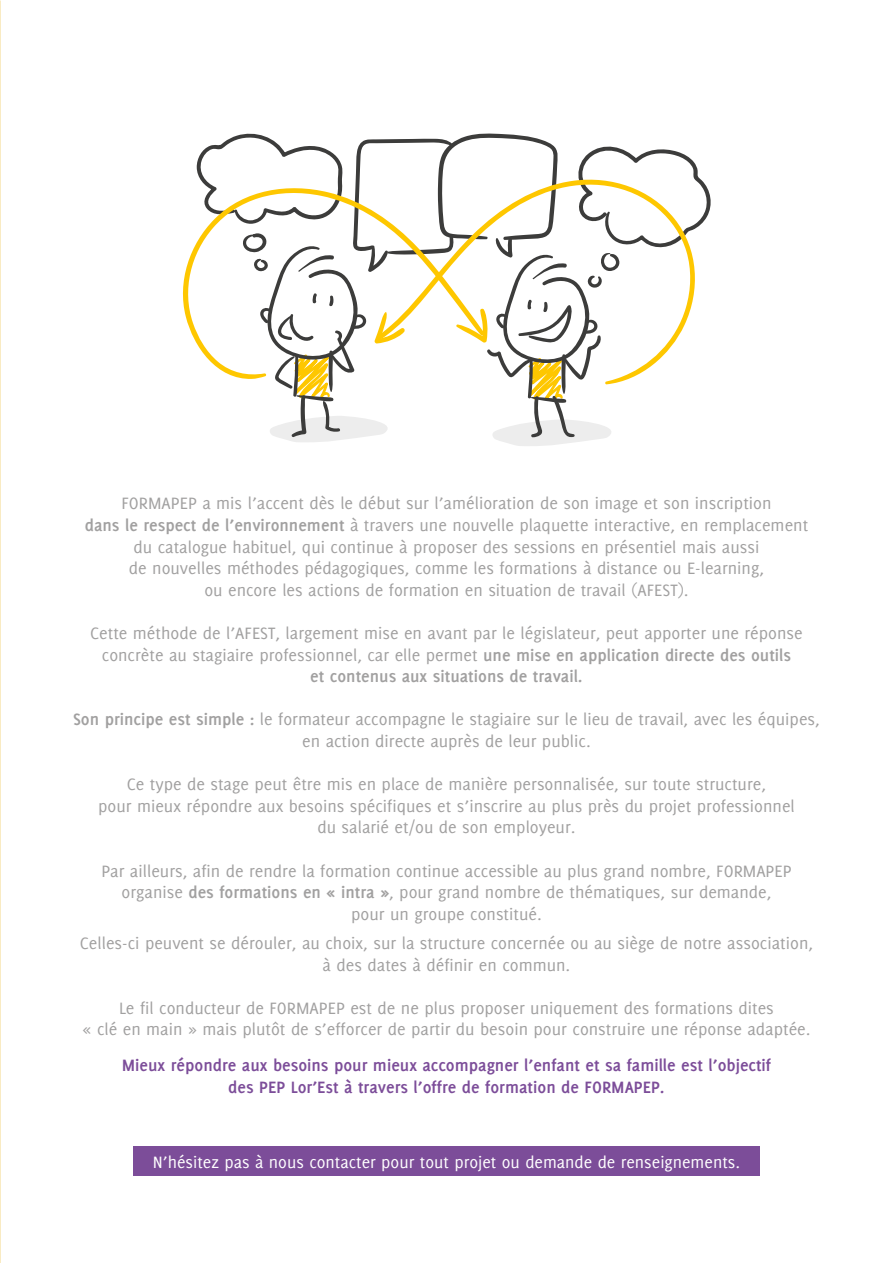
<style>
.page{position:relative;width:893px;height:1263px;background:#fff}
.page>*{position:absolute;margin:0;border:0;box-sizing:border-box;transform-origin:0 0}
.t1{font:18px/21.6px "Delicious";color:#a1a0a0;text-align:center}
.t2{font:700 18px/21.6px "Delicious";color:#7c4d99;text-align:center}
.t3{font:18px "Delicious";color:#fff}
.s1{font-weight:700}
</style>
<div class="page">
<svg style="left:182px;top:242px;width:15px;height:102px"></svg>
<svg style="left:197px;top:133px;width:514px;height:313px"></svg>
<div style="left:133px;top:1147px;width:627px;height:29px;background:#7c4d99"></div>
<p class="t1" style="left:85px;top:492px;width:725px">FORMAPEP a mis l’accent dès le début sur l’amélioration de son image et son inscription<br><span class="s1">dans le respect de l’environnement</span> à travers une nouvelle plaquette interactive, en remplacement du catalogue habituel, qui continue à proposer des sessions en présentiel mais aussi<br>de nouvelles méthodes pédagogiques, comme les formations à distance ou E-learning,<br>ou encore les actions de formation en situation de travail (AFEST).</p>
<p class="t1" style="left:90px;top:622px;width:714px">Cette méthode de l’AFEST, largement mise en avant par le législateur, peut apporter une réponse concrète au stagiaire professionnel, car elle permet <span class="s1">une mise en application directe des outils<br>et contenus aux situations de travail.</span></p>
<p class="t1" style="left:73px;top:708px;width:748px"><span class="s1">Son principe est simple :</span> le formateur accompagne le stagiaire sur le lieu de travail, avec les équipes, en action directe auprès de leur public.</p>
<p class="t1" style="left:98px;top:773px;width:698px">Ce type de stage peut être mis en place de manière personnalisée, sur toute structure,<br>pour mieux répondre aux besoins spécifiques et s’inscrire au plus près du projet professionnel du salarié et/ou de son employeur.</p>
<p class="t1" style="left:101px;top:860px;width:692px">Par ailleurs, afin de rendre la formation continue accessible au plus grand nombre, FORMAPEP organise <span class="s1">des formations en « intra »</span>, pour grand nombre de thématiques, sur demande,<br>pour un groupe constitué.</p>
<p class="t1" style="left:80px;top:932px;width:735px">Celles-ci peuvent se dérouler, au choix, sur la structure concernée ou au siège de notre association, à des dates à définir en commun.</p>
<p class="t1" style="left:82px;top:997px;width:729px">Le fil conducteur de FORMAPEP est de ne plus proposer uniquement des formations dites<br>« clé en main » mais plutôt de s’efforcer de partir du besoin pour construire une réponse adaptée.</p>
<p class="t2" style="left:122px;top:1054px;width:651px">Mieux répondre aux besoins pour mieux accompagner l’enfant et sa famille est l’objectif des PEP Lor’Est à travers l’offre de formation de FORMAPEP.</p>
<p class="t3" style="left:153px;top:1152px;width:589px">N’hésitez pas à nous contacter pour tout projet ou demande de renseignements.</p>
</div>
